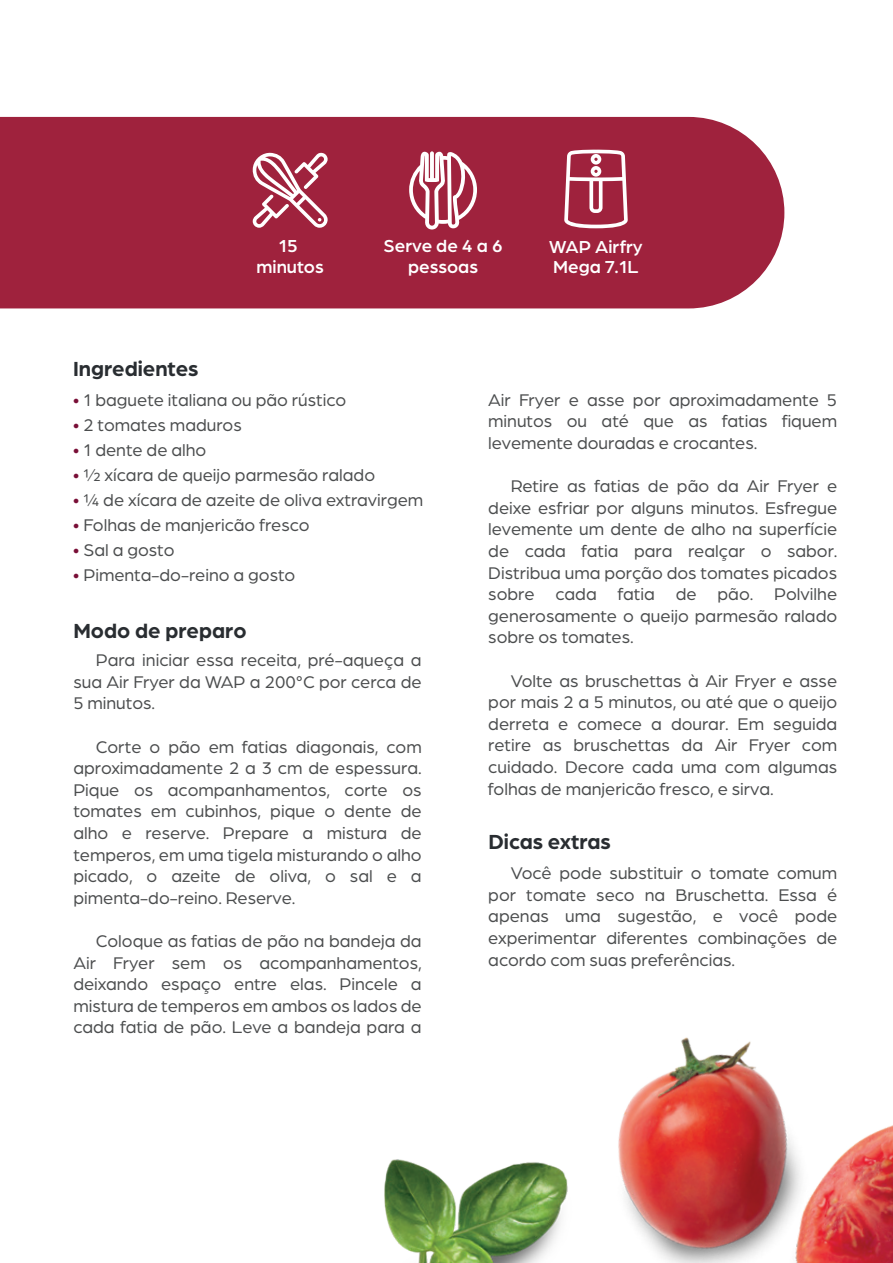
<style>
.page{position:relative;width:893px;height:1263px;background:#fff}
.page>*{position:absolute;margin:0;border:0;box-sizing:border-box;transform-origin:0 0}
.t1{font:700 21.75px "Arboria";color:#292d31}
.t2{font:500 18.45px/20.7px "Arboria";color:#fff;text-align:center}
.t3{font:18px/21.6px "Arboria";color:#4b4d4e;text-align:justify}
.s1{color:#790f37}
</style>
<div class="page">
<div style="left:0;top:117px;width:784px;height:191px;background:#9f223d"></div>
<img style="left:384px;top:1159px;width:96px;height:104px">
<img style="left:480px;top:1037px;width:413px;height:226px">
<svg style="left:409px;top:151px;width:68px;height:79px"></svg>
<svg style="left:252px;top:152px;width:76px;height:76px"></svg>
<svg style="left:564px;top:149px;width:64px;height:79px"></svg>
<p class="t1" style="left:73px;top:354px;width:127px">Ingredientes</p>
<p class="t2" style="left:257px;top:235px;width:69px">15 minutos</p>
<p class="t2" style="left:549px;top:235px;width:95px;text-align:left">WAP Airfry<br>Mega 7.1L</p>
<p class="t2" style="left:384px;top:235px;width:121px">Serve de 4 a 6 pessoas</p>
<p class="t3" style="left:73px;top:388px;width:275px"><span class="s1">•</span> 1 baguete italiana ou pão rústico</p>
<p class="t3" style="left:73px;top:413px;width:171px"><span class="s1">•</span> 2 tomates maduros</p>
<p class="t3" style="left:73px;top:438px;width:135px"><span class="s1">•</span> 1 dente de alho</p>
<p class="t3" style="left:73px;top:463px;width:304px"><span class="s1">•</span> ½ xícara de queijo parmesão ralado</p>
<p class="t3" style="left:73px;top:488px;width:352px"><span class="s1">•</span> ¼ de xícara de azeite de oliva extravirgem</p>
<p class="t3" style="left:73px;top:513px;width:238px"><span class="s1">•</span> Folhas de manjericão fresco</p>
<p class="t3" style="left:73px;top:538px;width:103px"><span class="s1">•</span> Sal a gosto</p>
<p class="t3" style="left:73px;top:563px;width:224px"><span class="s1">•</span> Pimenta-do-reino a gosto</p>
<p class="t1" style="left:73px;top:615px;width:175px">Modo de preparo</p>
<p class="t3" style="left:73px;top:649px;width:350px;text-indent:22px">Para iniciar essa receita, pré-aqueça a sua Air Fryer da WAP a 200°C por cerca de 5 minutos.</p>
<p class="t3" style="left:73px;top:735px;width:350px;text-indent:22px">Corte o pão em fatias diagonais, com aproximadamente 2 a 3 cm de espessura.<br>Pique os acompanhamentos, corte os tomates em cubinhos, pique o dente de alho e reserve. Prepare a mistura de temperos, em uma tigela misturando o alho picado, o azeite de oliva, o sal e a pimenta-do-reino. Reserve.</p>
<p class="t3" style="left:73px;top:929px;width:350px;text-indent:22px">Coloque as fatias de pão na bandeja da Air Fryer sem os acompanhamentos, deixando espaço entre elas. Pincele a mistura de temperos em ambos os lados de cada fatia de pão. Leve a bandeja para a</p>
<p class="t3" style="left:488px;top:388px;width:350px">Air Fryer e asse por aproximadamente 5 minutos ou até que as fatias fiquem levemente douradas e crocantes.</p>
<p class="t3" style="left:488px;top:475px;width:351px;text-indent:22px">Retire as fatias de pão da Air Fryer e deixe esfriar por alguns minutos. Esfregue levemente um dente de alho na superfície de cada fatia para realçar o sabor.<br>Distribua uma porção dos tomates picados sobre cada fatia de pão. Polvilhe generosamente o queijo parmesão ralado sobre os tomates.</p>
<p class="t3" style="left:488px;top:669px;width:350px;text-indent:22px">Volte as bruschettas à Air Fryer e asse por mais 2 a 5 minutos, ou até que o queijo derreta e comece a dourar. Em seguida retire as bruschettas da Air Fryer com cuidado. Decore cada uma com algumas folhas de manjericão fresco, e sirva.</p>
<p class="t1" style="left:488px;top:827px;width:124px">Dicas extras</p>
<p class="t3" style="left:488px;top:861px;width:351px;text-indent:22px">Você pode substituir o tomate comum por tomate seco na Bruschetta. Essa é apenas uma sugestão, e você pode experimentar diferentes combinações de acordo com suas preferências.</p>
</div>
